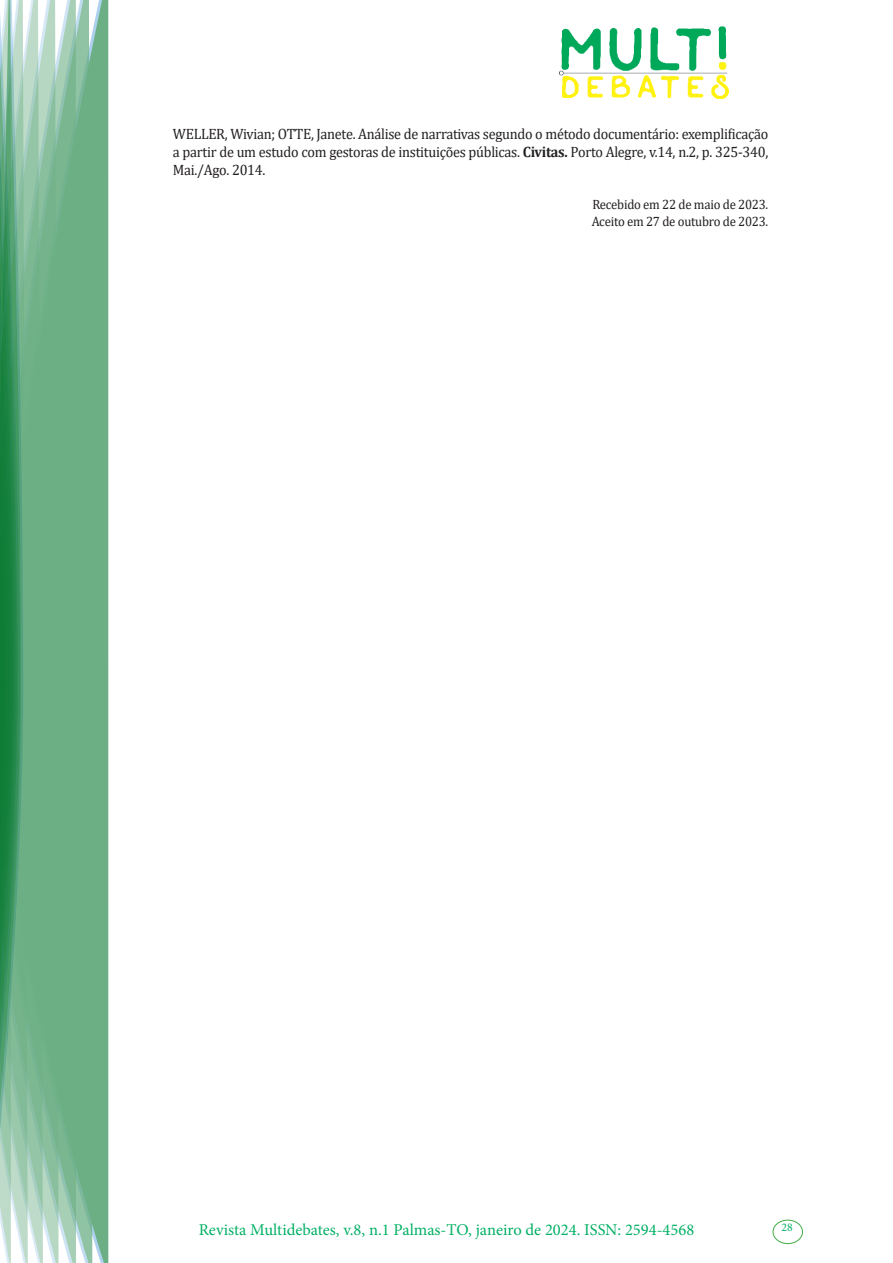
<style>
.page{position:relative;width:893px;height:1263px;background:#fff}
.page>*{position:absolute;margin:0;border:0;box-sizing:border-box;transform-origin:0 0}
.t1{font:16.5px "Minion Pro";color:#00b064}
.texto{font:15px/18px "Cambria";letter-spacing:-.02em;color:#231f20;text-align:justify;scale:.95 1}
.texto-2{font:13.5px "Cambria";letter-spacing:-.02em;color:#231f20;scale:.95 1}
.t2{font:11.7px "Minion Pro";color:#00b064}
.s1{font-weight:700}
</style>
<div class="page">
<img style="left:559px;top:26px;width:169px;height:72px">
<div style="left:95px;top:0;width:14px;height:1263px;background:#6caf84"></div>
<svg style="left:79px;top:0;width:16px;height:1263px;fill:#6caf84"></svg>
<svg style="left:62px;top:0;width:17px;height:1263px;fill:#6caf84"></svg>
<svg style="left:45px;top:0;width:17px;height:1263px;fill:#6caf84"></svg>
<svg style="left:30px;top:0;width:15px;height:1263px;fill:#6caf84"></svg>
<svg style="left:0;top:0;width:30px;height:1263px"></svg>
<div style="left:772px;top:1219px;width:31px;height:25px;border:1px solid #40ae49;border-radius:50%"></div>
<p class="texto" style="left:173px;top:125px;width:628px">WELLER, Wivian; OTTE, Janete. Análise de narrativas segundo o método documentário: exemplificação a partir de um estudo com gestoras de instituições públicas. <span class="s1">Civitas.</span> Porto Alegre, v.14, n.2, p. 325-340, Mai./Ago. 2014.</p>
<p class="texto-2" style="left:592px;top:197px;width:187px">Recebido em 22 de maio de 2023.</p>
<p class="texto-2" style="left:592px;top:213px;width:187px">Aceito em 27 de outubro de 2023.</p>
<p class="t1" style="left:199px;top:1218px;width:497px">Revista Multidebates, v.8, n.1 Palmas-TO, janeiro de 2024. ISSN: 2594-4568</p>
<p class="t2" style="left:781px;top:1219px;width:13px">28</p>
</div>
